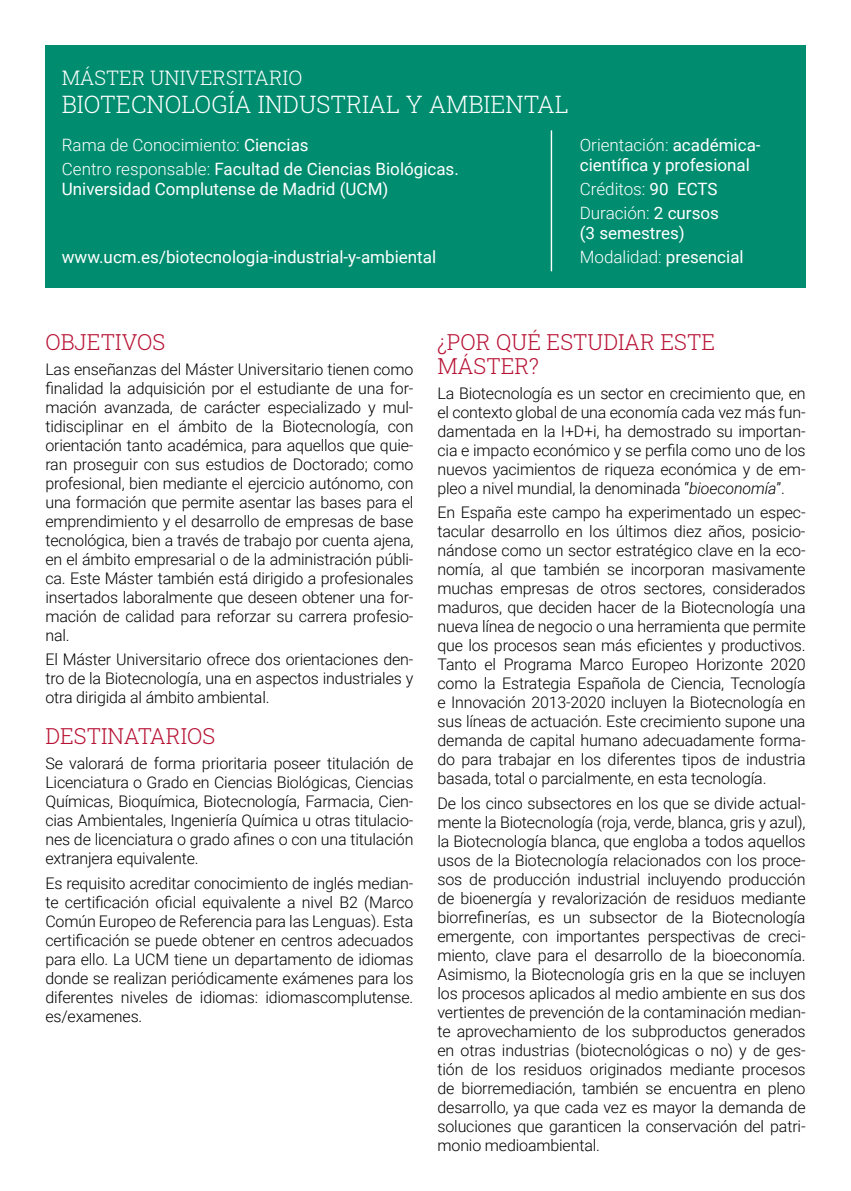
<style>
.page{position:relative;width:851px;height:1191px;background:#fff}
.page>*{position:absolute;margin:0;border:0;box-sizing:border-box;transform-origin:0 0}
.t1{font:300 24px "Roboto Slab";color:#fff}
.t2{font:300 22px/24px "Roboto Slab";color:#b71234}
.t3{font:300 20px "Roboto Slab";color:#fff}
.t4{font:17px/20px "Roboto";color:#fff}
.t5{font:300 17px/24px "Roboto";color:#fff}
.t6{font:300 16px/19px "Roboto";letter-spacing:-.01em;color:#000;text-align:justify}
.s1{font-weight:400}
.s2{font-weight:300}
.s3{font-style:italic}
</style>
<div class="page">
<div style="left:45px;top:45px;width:760px;height:242px;background:#008d6f"></div>
<hr style="left:550px;top:130px;width:2px;height:141px;background:#fff">
<p class="t3" style="left:62px;top:64px;width:242px">MÁSTER UNIVERSITARIO</p>
<h1 class="t1" style="left:62px;top:87px;width:508px">BIOTECNOLOGÍA INDUSTRIAL Y AMBIENTAL</h1>
<p class="t5" style="left:62px;top:132px;width:398px">Rama de Conocimiento: <span class="s1">Ciencias<br></span>Centro responsable: <span class="s1">Facultad de Ciencias Biológicas.</span></p>
<p class="t4" style="left:62px;top:178px;width:328px">Universidad Complutense de Madrid (UCM)</p>
<p class="t4" style="left:62px;top:247px;width:376px">www.ucm.es/biotecnologia-industrial-y-ambiental</p>
<p class="t4" style="left:579px;top:134px;width:182px"><span class="s2">Orientación:</span> académica&shy;científica y profesional</p>
<p class="t5" style="left:579px;top:176px;width:141px">Créditos: <span class="s1">90 ECTS<br></span>Duración: <span class="s1">2 cursos</span></p>
<p class="t4" style="left:579px;top:220px;width:165px;line-height:24px">(3 semestres)<br><span class="s2">Modalidad:</span> presencial</p>
<h2 class="t2" style="left:45px;top:329px;width:121px">OBJETIVOS</h2>
<p class="t6" style="left:45px;top:359px;width:369px">Las enseñanzas del Máster Universitario tienen como finalidad la adquisición por el estudiante de una for&shy;mación avanzada, de carácter especializado y mul&shy;tidisciplinar en el ámbito de la Biotecnología, con orientación tanto académica, para aquellos que quie&shy;ran proseguir con sus estudios de Doctorado; como profesional, bien mediante el ejercicio autónomo, con una formación que permite asentar las bases para el emprendimiento y el desarrollo de empresas de base tecnológica, bien a través de trabajo por cuenta ajena, en el ámbito empresarial o de la administración públi&shy;ca. Este Máster también está dirigido a profesionales insertados laboralmente que deseen obtener una for&shy;mación de calidad para reforzar su carrera profesio&shy;nal.</p>
<p class="t6" style="left:45px;top:649px;width:369px">El Máster Universitario ofrece dos orientaciones den&shy;tro de la Biotecnología, una en aspectos industriales y otra dirigida al ámbito ambiental.</p>
<h2 class="t2" style="left:45px;top:724px;width:171px">DESTINATARIOS</h2>
<p class="t6" style="left:45px;top:753px;width:369px">Se valorará de forma prioritaria poseer titulación de Licenciatura o Grado en Ciencias Biológicas, Ciencias Químicas, Bioquímica, Biotecnología, Farmacia, Cien&shy;cias Ambientales, Ingeniería Química u otras titulacio&shy;nes de licenciatura o grado afines o con una titulación extranjera equivalente.</p>
<p class="t6" style="left:45px;top:873px;width:369px">Es requisito acreditar conocimiento de inglés median&shy;te certificación oficial equivalente a nivel B2 (Marco Común Europeo de Referencia para las Lenguas). Esta certificación se puede obtener en centros adecuados para ello. La UCM tiene un departamento de idiomas donde se realizan periódicamente exámenes para los diferentes niveles de idiomas: idiomascomplutense. es/examenes.</p>
<h2 class="t2" style="left:437px;top:329px;width:279px">¿POR QUÉ ESTUDIAR ESTE<br>MÁSTER?</h2>
<p class="t6" style="left:437px;top:383px;width:369px">La Biotecnología es un sector en crecimiento que, en el contexto global de una economía cada vez más fun&shy;damentada en la I+D+i, ha demostrado su importan&shy;cia e impacto económico y se perfila como uno de los nuevos yacimientos de riqueza económica y de em&shy;pleo a nivel mundial, la denominada “<span class="s3">bioeconomía</span>”.</p>
<p class="t6" style="left:437px;top:502px;width:369px">En España este campo ha experimentado un espec&shy;tacular desarrollo en los últimos diez años, posicio&shy;nándose como un sector estratégico clave en la eco&shy;nomía, al que también se incorporan masivamente muchas empresas de otros sectores, considerados maduros, que deciden hacer de la Biotecnología una nueva línea de negocio o una herramienta que permite que los procesos sean más eficientes y productivos.<br>Tanto el Programa Marco Europeo Horizonte 2020 como la Estrategia Española de Ciencia, Tecnología e Innovación 2013-2020 incluyen la Biotecnología en sus líneas de actuación. Este crecimiento supone una demanda de capital humano adecuadamente forma&shy;do para trabajar en los diferentes tipos de industria basada, total o parcialmente, en esta tecnología.</p>
<p class="t6" style="left:437px;top:793px;width:369px">De los cinco subsectores en los que se divide actual&shy;mente la Biotecnología (roja, verde, blanca, gris y azul), la Biotecnología blanca, que engloba a todos aquellos usos de la Biotecnología relacionados con los proce&shy;sos de producción industrial incluyendo producción de bioenergía y revalorización de residuos mediante biorrefinerías, es un subsector de la Biotecnología emergente, con importantes perspectivas de creci&shy;miento, clave para el desarrollo de la bioeconomía.<br>Asimismo, la Biotecnología gris en la que se incluyen los procesos aplicados al medio ambiente en sus dos vertientes de prevención de la contaminación median&shy;te aprovechamiento de los subproductos generados en otras industrias (biotecnológicas o no) y de ges&shy;tión de los residuos originados mediante procesos de biorremediación, también se encuentra en pleno desarrollo, ya que cada vez es mayor la demanda de soluciones que garanticen la conservación del patri&shy;monio medioambiental.</p>
</div>
